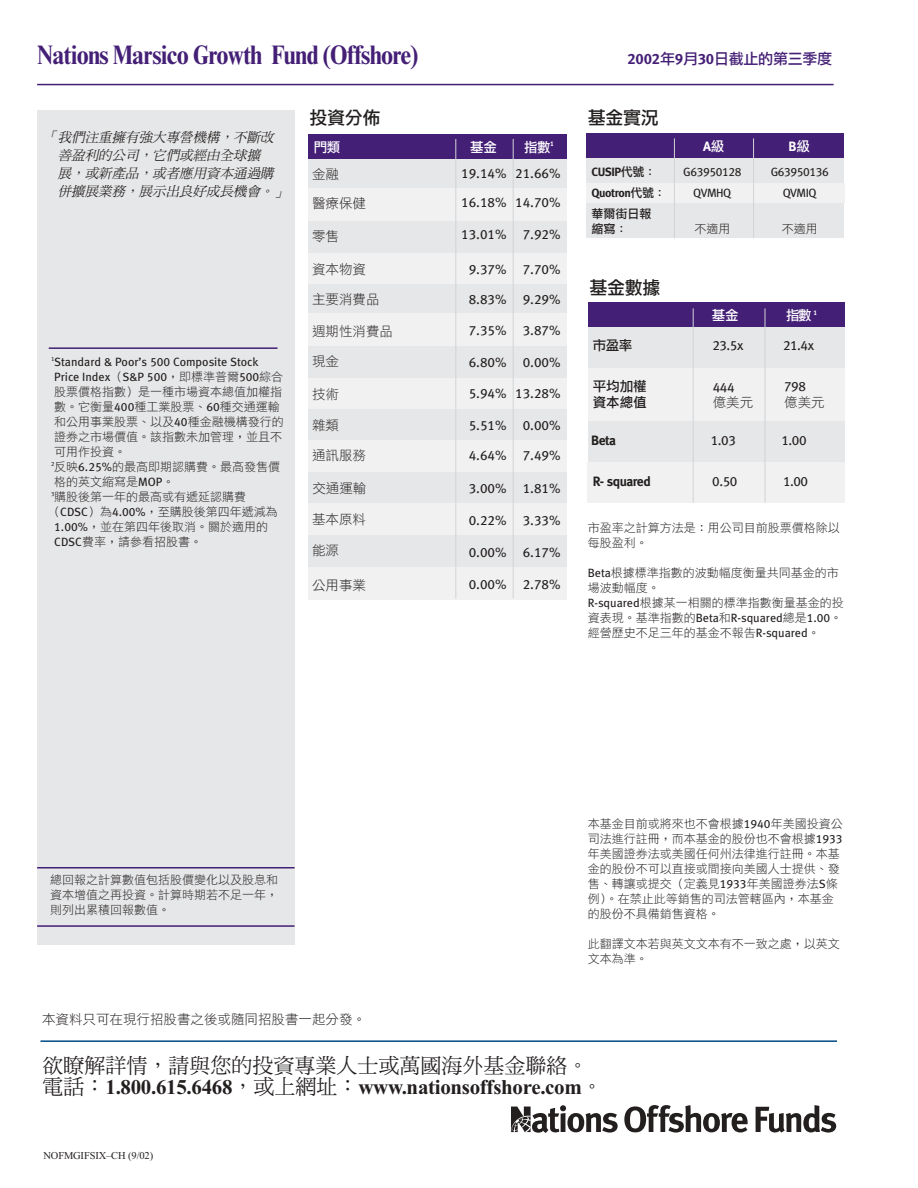
<style>
.page{position:relative;width:918px;height:1188px;background:#fff}
.page>*{position:absolute;margin:0;border:0;box-sizing:border-box;transform-origin:0 0}
.t1{font:700 condensed 27px "Times New Roman";letter-spacing:-.025em;color:#441f76}
.t2{font:700 21px "Times";letter-spacing:-.015em;color:#231f1f}
.t3{font:21px "DF Ming Md HK BF";color:#231f1f}
.t4{font:18px "DF Li Hei Md HK BF";letter-spacing:-.015em;color:#231f1f}
.t5{font:15px "DF Li Hei Md HK BF";letter-spacing:-.015em;color:#441f76}
.t6{font:13.5px/28.5px "Meta Bank";color:#231f1f}
.t7{font:italic 13.5px/18px "DF Ming Md HK BF";color:#231f1f}
.t8{font:13.5px "DF Li Hei Lt HK BF";color:#231f1f}
.t9{font:13.5px "DF Li Hei Lt HK BF";color:#231f1f}
.t10{font:700 13.5px "Meta Bank";letter-spacing:-.035em;color:#231f1f}
.t11{font:13.5px "DF Li Hei Md HK BF";letter-spacing:-.035em;color:#fff}
.t12{font:13.5px/16.5px "DF Li Hei Md HK BF";color:#231f1f}
.t13{font:700 13.5px "Meta Bank";color:#fff}
.t14{font:12px/15px "DF Li Hei Lt HK BF";color:#231f1f}
.t15{font:12px/15px "Meta Bank";color:#231f1f}
.t16{font:700 12px "Meta Bank";letter-spacing:-.035em;color:#231f1f}
.t17{font:12px "Meta Bank";letter-spacing:-.035em;color:#231f1f}
.t18{font:12px/15px "DF Li Hei Md HK BF";color:#231f1f}
.t19{font:10.5px "Times";letter-spacing:-.015em;color:#231f1f}
.s1{font-family:"Meta Bank";font-weight:700}
.s2{font-style:inherit}
.s3{font-family:"DF Li Hei Lt HK BF"}
.s4{font-family:"Meta Bank"}
.s5{font-family:"DF Li Hei Md HK BF";font-weight:400}
.s6{font-family:"DF Ming Md HK BF";font-weight:400}
</style>
<div class="page">
<div style="left:588px;top:324px;width:257px;height:177px;background:#e6e7e8"></div>
<div style="left:587px;top:463px;width:258px;height:40px;background:#f1f1f2"></div>
<hr style="left:37px;top:84px;width:797px;height:1px;background:#441f76">
<svg style="left:511px;top:1105px;width:107px;height:28px"></svg>
<svg style="left:624px;top:1105px;width:124px;height:28px"></svg>
<svg style="left:756px;top:1105px;width:80px;height:28px"></svg>
<div style="left:37px;top:110px;width:257px;height:835px;background:#e6e7e8"></div>
<hr style="left:49px;top:347px;width:229px;height:2px;background:#441f76">
<div style="left:586px;top:133px;width:258px;height:25px;background:#441f76"></div>
<div style="left:586px;top:159px;width:258px;height:79px;background:#e6e7e8"></div>
<div style="left:588px;top:368px;width:257px;height:52px;background:#f1f1f2"></div>
<div style="left:588px;top:302px;width:257px;height:25px;background:#441f76"></div>
<hr style="left:765px;top:308px;width:1px;height:195px;background:#d1d3d5">
<hr style="left:693px;top:308px;width:1px;height:195px;background:#d1d3d5">
<div style="left:308px;top:134px;width:258px;height:25px;background:#441f76"></div>
<div style="left:308px;top:159px;width:258px;height:439px;background:#e6e7e8"></div>
<div style="left:308px;top:188px;width:258px;height:33px;background:#f1f1f2"></div>
<div style="left:308px;top:253px;width:258px;height:31px;background:#f1f1f2"></div>
<div style="left:308px;top:314px;width:258px;height:32px;background:#f1f1f2"></div>
<div style="left:308px;top:379px;width:258px;height:30px;background:#f1f1f2"></div>
<div style="left:308px;top:441px;width:258px;height:31px;background:#f1f1f2"></div>
<div style="left:308px;top:503px;width:258px;height:31px;background:#f1f1f2"></div>
<div style="left:308px;top:567px;width:258px;height:32px;background:#f1f1f2"></div>
<hr style="left:455px;top:139px;width:1px;height:459px;background:#d1d3d5">
<hr style="left:513px;top:139px;width:1px;height:459px;background:#d1d3d5">
<hr style="left:37px;top:925px;width:258px;height:2px;background:#441f76">
<hr style="left:37px;top:867px;width:258px;height:1px;background:#441f76">
<hr style="left:40px;top:1040px;width:797px;height:2px;background:#004a85">
<div style="left:587px;top:183px;width:258px;height:19px;background:#f1f1f2"></div>
<hr style="left:674px;top:138px;width:1px;height:100px;background:#d1d3d5">
<hr style="left:753px;top:138px;width:1px;height:100px;background:#d1d3d5">
<h1 class="t1" style="left:37px;top:46px;width:383px">Nations Marsico Growth Fund (Offshore)</h1>
<p class="t5" style="left:628px;top:51px;width:206px"><span class="s1">2002</span>年<span class="s1">9</span>月<span class="s1">30</span>日截止的第三季度</p>
<p class="t7" style="left:58px;top:129px;width:234px;text-indent:-13px">「我們注重<span class="s2">擁</span>有強大專<span class="s2">營</span>機構，<span class="s2">不斷改善盈</span>利的公司，<span class="s2">它</span>們或經<span class="s2">由全</span>球<span class="s2">擴<br>展</span>，或新產<span class="s2">品</span>，或者<span class="s2">應</span>用資本通過購<span class="s2">併擴展</span>業務，<span class="s2">展示</span>出良好成長機會。」</p>
<p class="t15" style="left:51px;top:355px;width:234px"><sup>1</sup>Standard &amp; Poor’s 500 Composite Stock<br>Price Index<span class="s3">（</span>S&amp;P 500<span class="s3">，即標準普爾</span>500<span class="s3">綜合</span></p>
<p class="t14" style="left:54px;top:385px;width:229px">股票價格指數）是一種市場資本總值加權指</p>
<p class="t14" style="left:54px;top:400px;width:227px">數。它衡量<span class="s4">400</span>種工業股票、<span class="s4">60</span>種交通運輸</p>
<p class="t14" style="left:54px;top:415px;width:231px">和公用事業股票、以及<span class="s4">40</span>種金融機構發行的</p>
<p class="t14" style="left:54px;top:430px;width:229px">證券之市場價值。該指數未加管理，並且不</p>
<p class="t14" style="left:54px;top:445px;width:73px">可用作投資。</p>
<p class="t14" style="left:51px;top:460px;width:230px"><sup>2</sup>反映<span class="s4">6.25%</span>的最高即期認購費。最高發售價</p>
<p class="t14" style="left:54px;top:475px;width:122px">格的英文縮寫是<span class="s4">MOP</span>。</p>
<p class="t14" style="left:51px;top:490px;width:197px"><sup>3</sup>購股後第一年的最高或有遞延認購費</p>
<p class="t14" style="left:48px;top:505px;width:231px">（<span class="s4">CDSC</span>）為<span class="s4">4.00%</span>，至購股後第<span class="s2">四</span>年遞減為</p>
<p class="t14" style="left:54px;top:520px;width:215px"><span class="s4">1.00%</span>，並在第<span class="s2">四</span>年後取消。關於適用的</p>
<p class="t14" style="left:54px;top:535px;width:149px"><span class="s4">CDSC</span>費率，請參看招股書。</p>
<h3 class="t4" style="left:310px;top:108px;width:73px">投資分佈</h3>
<p class="t11" style="left:314px;top:140px;width:28px">門類</p>
<p class="t11" style="left:470px;top:140px;width:28px">基金</p>
<p class="t11" style="left:524px;top:140px;width:31px">指數<sup>1</sup></p>
<p class="t8" style="left:312px;top:167px;width:28px">金融</p>
<p class="t9" style="left:312px;top:197px;width:55px">醫療保健</p>
<p class="t9" style="left:312px;top:229px;width:28px">零<span class="s2">售</span></p>
<p class="t8" style="left:312px;top:262px;width:55px">資本<span class="s2">物</span>資</p>
<p class="t9" style="left:312px;top:292px;width:69px">主要<span class="s2">消費</span>品</p>
<p class="t9" style="left:312px;top:324px;width:82px">週<span class="s2">期</span>性<span class="s2">消費</span>品</p>
<p class="t8" style="left:312px;top:355px;width:28px">現金</p>
<p class="t9" style="left:312px;top:387px;width:28px">技術</p>
<p class="t9" style="left:312px;top:418px;width:28px">雜類</p>
<p class="t9" style="left:312px;top:449px;width:55px"><span class="s2">通</span>訊服務</p>
<p class="t8" style="left:312px;top:481px;width:55px">交通運輸</p>
<p class="t8" style="left:312px;top:512px;width:55px">基本<span class="s2">原</span>料</p>
<p class="t9" style="left:312px;top:544px;width:28px">能源</p>
<p class="t8" style="left:312px;top:578px;width:55px">公用事業</p>
<p class="t6" style="left:461px;top:161px;width:101px">19.14% 21.66%<br>16.18% 14.70%</p>
<p class="t6" style="left:461px;top:221px;width:101px">13.01% 7.92%</p>
<p class="t6" style="left:469px;top:256px;width:93px">9.37% 7.70%</p>
<p class="t6" style="left:469px;top:286px;width:93px">8.83% 9.29%</p>
<p class="t6" style="left:469px;top:317px;width:93px">7.35% 3.87%</p>
<p class="t6" style="left:469px;top:349px;width:93px">6.80% 0.00%</p>
<p class="t6" style="left:469px;top:380px;width:93px">5.94% 13.28%</p>
<p class="t6" style="left:469px;top:412px;width:93px">5.51% 0.00%</p>
<p class="t6" style="left:469px;top:443px;width:93px">4.64% 7.49%</p>
<p class="t6" style="left:469px;top:475px;width:93px">3.00% 1.81%</p>
<p class="t6" style="left:469px;top:507px;width:93px">0.22% 3.33%</p>
<p class="t6" style="left:469px;top:539px;width:93px">0.00% 6.17%</p>
<p class="t6" style="left:469px;top:571px;width:93px">0.00% 2.78%</p>
<h3 class="t4" style="left:588px;top:108px;width:73px">基金實況</h3>
<p class="t13" style="left:703px;top:142px;width:23px">A<span class="s5">級</span></p>
<p class="t13" style="left:789px;top:142px;width:23px">B<span class="s5">級</span></p>
<p class="t16" style="left:591px;top:168px;width:66px">CUSIP<span class="s5">代號：</span></p>
<p class="t17" style="left:683px;top:168px;width:60px">G63950128</p>
<p class="t17" style="left:771px;top:168px;width:60px">G63950136</p>
<p class="t16" style="left:591px;top:189px;width:76px">Quotron<span class="s5">代號：</span></p>
<p class="t15" style="left:693px;top:187px;width:40px">QVMHQ</p>
<p class="t15" style="left:783px;top:187px;width:35px">QVMIQ</p>
<p class="t18" style="left:591px;top:207px;width:61px">華爾街日報縮寫：</p>
<p class="t14" style="left:694px;top:222px;width:37px">不適用</p>
<p class="t14" style="left:782px;top:222px;width:37px">不適用</p>
<h3 class="t4" style="left:590px;top:278px;width:73px">基金數據</h3>
<p class="t11" style="left:712px;top:308px;width:28px">基金</p>
<p class="t11" style="left:786px;top:308px;width:33px">指數 <sup>1</sup></p>
<p class="t12" style="left:593px;top:337px;width:41px">市盈率</p>
<p class="t6" style="left:712px;top:332px;width:33px">23.5x</p>
<p class="t6" style="left:783px;top:332px;width:33px">21.4x</p>
<p class="t12" style="left:593px;top:378px;width:55px">平均加權資本總值</p>
<p class="t6" style="left:713px;top:374px;width:23px">444</p>
<p class="t8" style="left:713px;top:395px;width:42px">億美元</p>
<p class="t6" style="left:784px;top:373px;width:23px">798</p>
<p class="t8" style="left:784px;top:395px;width:42px">億美元</p>
<p class="t10" style="left:591px;top:436px;width:26px">Beta</p>
<p class="t6" style="left:711px;top:428px;width:27px">1.03</p>
<p class="t6" style="left:782px;top:428px;width:27px">1.00</p>
<p class="t10" style="left:593px;top:477px;width:60px">R- squared</p>
<p class="t6" style="left:712px;top:468px;width:27px">0.50</p>
<p class="t6" style="left:783px;top:468px;width:27px">1.00</p>
<p class="t14" style="left:588px;top:521px;width:253px">市盈率之計算方法是：用公司目前股票價格除以每股盈利。</p>
<p class="t14" style="left:588px;top:566px;width:257px"><span class="s4">Beta</span>根據標準指數的波動幅度衡量共同基金的市場波動幅度。<br><span class="s4">R-squared</span>根據某一相關的標準指數衡量基金的投</p>
<p class="t15" style="left:588px;top:612px;width:256px"><span class="s3">資表現。基準指數的</span>Beta<span class="s3">和</span>R-squared<span class="s3">總是</span>1.00<span class="s3">。</span></p>
<p class="t14" style="left:588px;top:626px;width:233px">經營歷史不足三年的基金不報告<span class="s4">R-squared</span>。</p>
<p class="t14" style="left:50px;top:873px;width:229px;text-align:justify">總回報之計算數值包括股價變化以及股息和資本增值之再投資。計算時期若不足一年，則列出累積回報數值。</p>
<p class="t14" style="left:588px;top:817px;width:256px">本基金目前或將來也不會根據<span class="s4">1940</span>年美國投資公司法進行註冊，而本基金的股份也不會根據<span class="s4">1933</span>年美國證券法或美國任何州法律進行註冊。本基金的股份不可以直接或間接向美國人士提供、發售、轉讓或提交（定義見<span class="s4">1933</span>年美國證券法<span class="s4">S</span>條<span class="s2">例</span>）。在<span class="s2">禁止</span>此<span class="s2">等銷</span>售的司法管<span class="s2">轄區內</span>，本基金的股份不<span class="s2">具備銷</span>售資格。</p>
<p class="t14" style="left:588px;top:937px;width:253px">此<span class="s2">翻譯</span>文本若<span class="s2">與</span>英文文本有不一<span class="s2">致</span>之<span class="s2">處</span>，以英文文本為準。</p>
<p class="t8" style="left:42px;top:1012px;width:325px">本資料只可在現行招股書之後或隨同招股書一起分發。</p>
<h2 class="t3" style="left:42px;top:1055px;width:547px">欲瞭解詳情，請與您的投資專業人士或萬國海外基金聯絡。</h2>
<h2 class="t2" style="left:42px;top:1080px;width:562px"><span class="s6">電話：</span>1.800.615.6468<span class="s6">，或上網址：</span>www.nationsoffshore.com<span class="s6">。</span></h2>
<p class="t19" style="left:44px;top:1151px;width:111px">NOFMGIFSIX–CH (9/02)</p>
</div>
